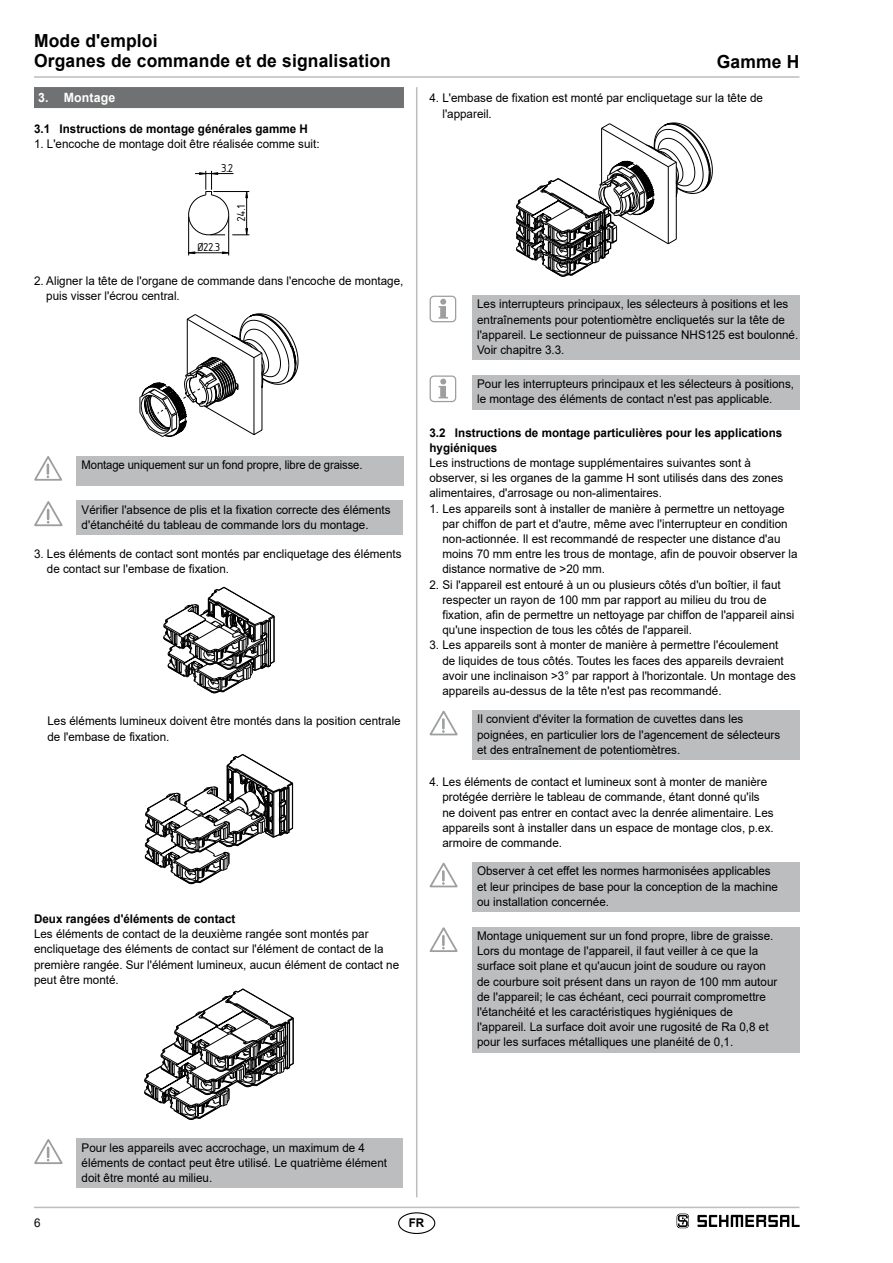
<style>
.page{position:relative;width:893px;height:1263px;background:#fff}
.page>*{position:absolute;margin:0;border:0;box-sizing:border-box;transform-origin:0 0}
.t1{font:700 18px/20.2px "Arial";letter-spacing:.01em;color:#000}
.t2{font:700 12.75px "Arial";letter-spacing:.01em;color:#fff}
.t3{font:12px/15.1px "Arial";color:#000}
.t4{font:700 12px/15.1px "Arial";color:#000}
.t5{font:12px "Arial";color:#000;scale:.94 1}
.t6{font:12px "Isonorm 3098";color:#000}
</style>
<div class="page">
<hr style="left:34px;top:1207px;width:765px;height:1px;background:#bbbdbe">
<hr style="left:34px;top:76px;width:765px;height:2px;background:#bbbdbe">
<hr style="left:416px;top:87px;width:1px;height:1110px;background:#bbbdbe">
<div style="left:398px;top:1212px;width:37px;height:22px;border:1px solid #000;border-radius:50%"></div>
<div style="left:34px;top:87px;width:370px;height:21px;background:#707172"></div>
<svg style="left:189px;top:251px;width:7px;height:3px"></svg>
<svg style="left:222px;top:251px;width:8px;height:3px"></svg>
<hr style="left:189px;top:252px;width:40px;height:1px;background:#000">
<hr style="left:188px;top:217px;width:1px;height:38px;background:#000">
<hr style="left:228px;top:217px;width:1px;height:38px;background:#000">
<svg style="left:188px;top:171px;width:61px;height:65px"></svg>
<svg style="left:140px;top:313px;width:158px;height:124px"></svg>
<div style="left:77px;top:456px;width:327px;height:29px;background:#bbbdbe"></div>
<svg style="left:34px;top:456px;width:28px;height:25px"></svg>
<div style="left:77px;top:501px;width:326px;height:34px;background:#bbbdbe"></div>
<svg style="left:34px;top:501px;width:29px;height:26px"></svg>
<hr style="left:274px;top:617px;width:1px;height:44px;background:#000">
<svg style="left:163px;top:587px;width:111px;height:106px"></svg>
<svg style="left:145px;top:754px;width:148px;height:130px"></svg>
<svg style="left:144px;top:989px;width:150px;height:131px"></svg>
<div style="left:77px;top:1138px;width:326px;height:50px;background:#bbbdbe"></div>
<svg style="left:34px;top:1139px;width:29px;height:25px"></svg>
<svg style="left:516px;top:123px;width:197px;height:154px"></svg>
<div style="left:472px;top:295px;width:327px;height:65px;background:#bbbdbe"></div>
<svg style="left:439px;top:299px;width:9px;height:20px"></svg>
<div style="left:430px;top:296px;width:26px;height:26px;border:1px solid #9c9e9f;border-radius:4px"></div>
<div style="left:472px;top:375px;width:327px;height:34px;background:#bbbdbe"></div>
<svg style="left:439px;top:379px;width:9px;height:19px"></svg>
<div style="left:430px;top:375px;width:26px;height:27px;border:1px solid #9c9e9f;border-radius:4px"></div>
<div style="left:472px;top:710px;width:327px;height:50px;background:#bbbdbe"></div>
<svg style="left:429px;top:710px;width:29px;height:26px"></svg>
<div style="left:472px;top:862px;width:327px;height:50px;background:#bbbdbe"></div>
<svg style="left:429px;top:862px;width:29px;height:26px"></svg>
<div style="left:472px;top:927px;width:327px;height:125px;background:#bbbdbe"></div>
<svg style="left:429px;top:927px;width:29px;height:25px"></svg>
<svg style="left:677px;top:1213px;width:12px;height:15px"></svg>
<svg style="left:697px;top:1215px;width:102px;height:12px"></svg>
<h1 class="t1" style="left:34px;top:31px;width:358px">Mode d'emploi<br>Organes de commande et de signalisation</h1>
<p class="t2" style="left:38px;top:89px;width:79px">3. Montage</p>
<p class="t4" style="left:34px;top:121px;width:275px">3.1 Instructions de montage générales gamme H</p>
<p class="t3" style="left:34px;top:136px;width:287px">1. L'encoche de montage doit être réalisée comme suit:</p>
<p class="t6" style="left:222px;top:162px;width:13px">3.2</p>
<p class="t6" style="left:198px;top:241px;width:24px">Ø22.3</p>
<p class="t6" style="left:235px;top:221px;width:18px;rotate:-90deg">24.1</p>
<p class="t3" style="left:46px;top:273px;width:359px;text-indent:-12px">2. Aligner la tête de l'organe de commande dans l'encoche de montage, puis visser l'écrou central.</p>
<p class="t5" style="left:82px;top:456px;width:300px">Montage uniquement sur un fond propre, libre de graisse.</p>
<p class="t3" style="left:82px;top:502px;width:310px">Vérifier l'absence de plis et la fixation correcte des éléments d'étanchéité du tableau de commande lors du montage.</p>
<p class="t3" style="left:47px;top:546px;width:356px;text-indent:-13px">3. Les éléments de contact sont montés par encliquetage des éléments de contact sur l'embase de fixation.</p>
<p class="t3" style="left:48px;top:713px;width:355px">Les éléments lumineux doivent être montés dans la position centrale de l'embase de fixation.</p>
<p class="t4" style="left:34px;top:911px;width:203px">Deux rangées d'éléments de contact</p>
<p class="t3" style="left:34px;top:926px;width:367px">Les éléments de contact de la deuxième rangée sont montés par encliquetage des éléments de contact sur l'élément de contact de la première rangée. Sur l'élément lumineux, aucun élément de contact ne peut être monté.</p>
<h1 class="t1" style="left:717px;top:52px;width:84px">Gamme H</h1>
<p class="t3" style="left:442px;top:90px;width:322px;text-indent:-13px">4. L'embase de fixation est monté par encliquetage sur la tête de l'appareil.</p>
<p class="t3" style="left:477px;top:297px;width:323px">Les interrupteurs principaux, les sélecteurs à positions et les entraînements pour potentiomètre encliquetés sur la tête de l'appareil. Le sectionneur de puissance NHS125 est boulonné.<br>Voir chapitre 3.3.</p>
<p class="t3" style="left:477px;top:376px;width:318px">Pour les interrupteurs principaux et les sélecteurs à positions, le montage des éléments de contact n'est pas applicable.</p>
<p class="t4" style="left:429px;top:425px;width:354px">3.2 Instructions de montage particulières pour les applications hygiéniques</p>
<p class="t3" style="left:429px;top:455px;width:355px">Les instructions de montage supplémentaires suivantes sont à observer, si les organes de la gamme H sont utilisés dans des zones alimentaires, d'arrosage ou non-alimentaires.</p>
<p class="t3" style="left:442px;top:501px;width:357px;text-indent:-13px">1. Les appareils sont à installer de manière à permettre un nettoyage par chiffon de part et d'autre, même avec l'interrupteur en condition non-actionnée. Il est recommandé de respecter une distance d'au moins 70 mm entre les trous de montage, afin de pouvoir observer la distance normative de &gt;20 mm.</p>
<p class="t3" style="left:442px;top:577px;width:354px;text-indent:-13px">2. Si l'appareil est entouré à un ou plusieurs côtés d'un boîtier, il faut respecter un rayon de 100 mm par rapport au milieu du trou de fixation, afin de permettre un nettoyage par chiffon de l'appareil ainsi qu'une inspection de tous les côtés de l'appareil.</p>
<p class="t3" style="left:442px;top:638px;width:355px;text-indent:-13px">3. Les appareils sont à monter de manière à permettre l'écoulement<br>de liquides de tous côtés. Toutes les faces des appareils devraient avoir une inclinaison &gt;3° par rapport à l'horizontale. Un montage des appareils au-dessus de la tête n'est pas recommandé.</p>
<p class="t3" style="left:477px;top:711px;width:305px">Il convient d'éviter la formation de cuvettes dans les poignées, en particulier lors de l'agencement de sélecteurs et des entraînement de potentiomètres.</p>
<p class="t3" style="left:442px;top:774px;width:333px;text-indent:-13px">4. Les éléments de contact et lumineux sont à monter de manière protégée derrière le tableau de commande, étant donné qu'ils ne doivent pas entrer en contact avec la denrée alimentaire. Les appareils sont à installer dans un espace de montage clos, p.ex. armoire de commande.</p>
<p class="t3" style="left:477px;top:863px;width:302px">Observer à cet effet les normes harmonisées applicables et leur principes de base pour la conception de la machine ou installation concernée.</p>
<p class="t3" style="left:477px;top:928px;width:302px">Montage uniquement sur un fond propre, libre de graisse.<br>Lors du montage de l'appareil, il faut veiller à ce que la surface soit plane et qu'aucun joint de soudure ou rayon de courbure soit présent dans un rayon de 100 mm autour de l'appareil; le cas échéant, ceci pourrait compromettre l'étanchéité et les caractéristiques hygiéniques de l'appareil. La surface doit avoir une rugosité de Ra 0,8 et pour les surfaces métalliques une planéité de 0,1.</p>
<p class="t3" style="left:82px;top:1140px;width:307px">Pour les appareils avec accrochage, un maximum de 4 éléments de contact peut être utilisé. Le quatrième élément doit être monté au milieu.</p>
<p class="t3" style="left:34px;top:1215px;width:8px">6</p>
<p class="t4" style="left:409px;top:1215px;width:17px">FR</p>
</div>
